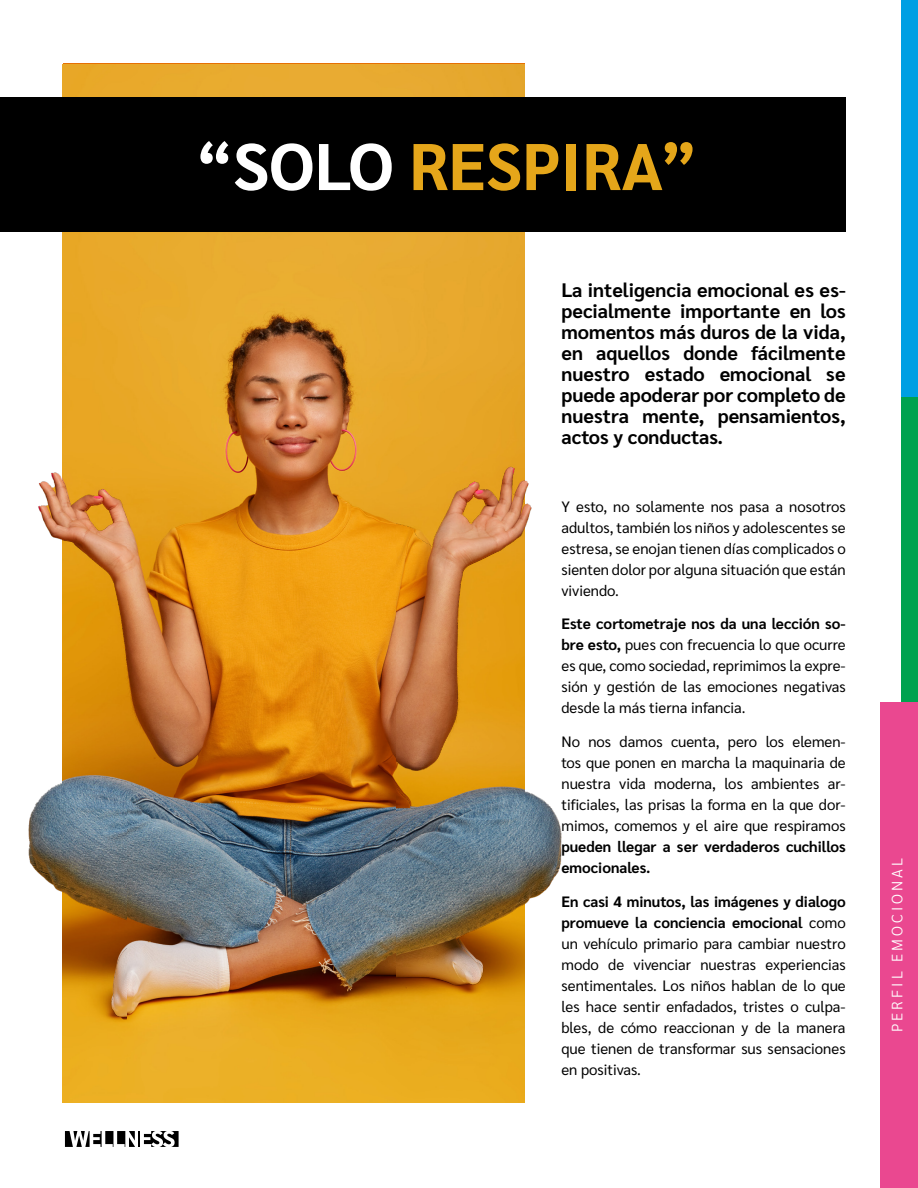
<style>
.page{position:relative;width:918px;height:1188px;background:#fff}
.page>*{position:absolute;margin:0;border:0;box-sizing:border-box;transform-origin:0 0}
.t1{font:700 65.7px "Sarabun";color:#e5a61a}
.t2{font:700 19.5px/21px "Sarabun";color:#000;text-align:justify}
.t3{font:15px/21px "Sarabun";color:#000;text-align:justify}
.t4{font:700 15px/21px "Sarabun";color:#000}
.t5{font:300 15px "Sarabun";letter-spacing:.2em;color:#fff}
.s1{color:#fff}
.s2{font-weight:700}
</style>
<div class="page">
<img style="left:63px;top:64px;width:462px;height:1039px">
<img style="left:396px;top:63px;width:165px;height:1027px">
<div style="left:0;top:98px;width:846px;height:134px;background:#000"></div>
<img style="left:22px;top:63px;width:105px;height:1027px">
<svg style="left:65px;top:1131px;width:114px;height:16px"></svg>
<div style="left:901px;top:396px;width:17px;height:396px;background:#00a24f"></div>
<div style="left:880px;top:702px;width:38px;height:486px;background:#ea4890"></div>
<div style="left:901px;top:0;width:17px;height:396px;background:#009fe3"></div>
<h1 class="t1" style="left:196px;top:129px;width:503px"><span class="s1">“SOLO</span> RESPIRA”</h1>
<h2 class="t2" style="left:561px;top:280px;width:286px">La inteligencia emocional es es&shy;pecialmente importante en los momentos más duros de la vida, en aquellos donde fácilmente nuestro estado emocional se puede apoderar por completo de nuestra mente, pensamientos, actos y conductas.</h2>
<p class="t3" style="left:561px;top:496px;width:286px">Y esto, no solamente nos pasa a nosotros adultos, también los niños y adolescentes se estresa, se enojan tienen días complicados o sienten dolor por alguna situación que están viviendo.</p>
<p class="t3" style="left:561px;top:614px;width:286px"><span class="s2">Este cortometraje nos da una lección so&shy;bre esto,</span> pues con frecuencia lo que ocurre es que, como sociedad, reprimimos la expre&shy;sión y gestión de las emociones negativas desde la más tierna infancia.</p>
<p class="t3" style="left:561px;top:732px;width:286px">No nos damos cuenta, pero los elemen&shy;tos que ponen en marcha la maquinaria de nuestra vida moderna, los ambientes ar&shy;tificiales, las prisas la forma en la que dor&shy;mimos, comemos y el aire que respiramos</p>
<p class="t4" style="left:561px;top:837px;width:286px">pueden llegar a ser verdaderos cuchillos emocionales.</p>
<p class="t3" style="left:561px;top:891px;width:286px"><span class="s2">En casi 4 minutos, las imágenes y dialogo promueve la conciencia emocional</span> como un vehículo primario para cambiar nuestro modo de vivenciar nuestras experiencias sentimentales. Los niños hablan de lo que les hace sentir enfadados, tristes o culpa&shy;bles, de cómo reaccionan y de la manera que tienen de transformar sus sensaciones en positivas.</p>
<p class="t5" style="left:889px;top:1032px;width:176px;rotate:-90deg">PERFIL EMOCIONAL</p>
</div>
